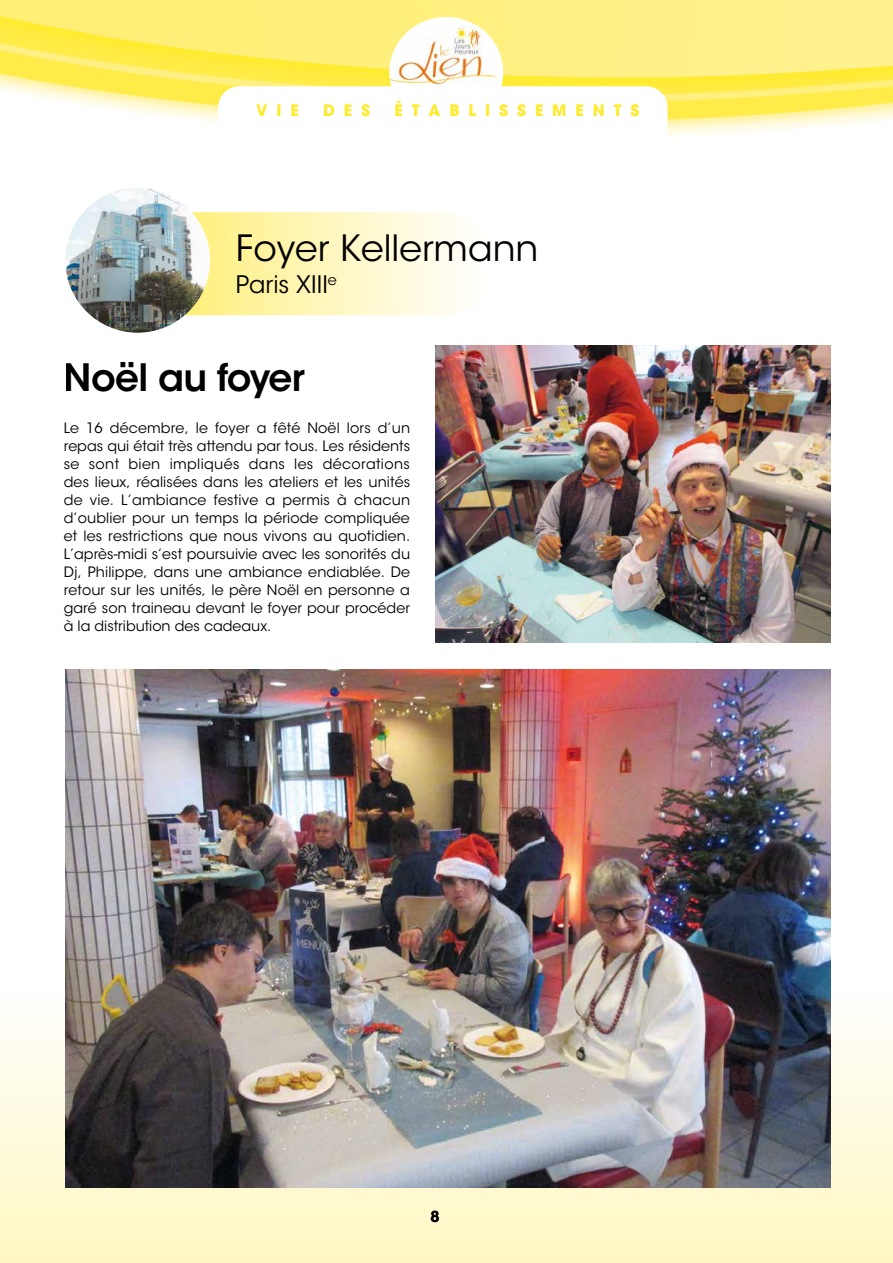
<style>
.page{position:relative;width:893px;height:1263px;background:#fff}
.page>*{position:absolute;margin:0;border:0;box-sizing:border-box;transform-origin:0 0}
.t1{font:600 37.5px "ITC Avant Garde Std";letter-spacing:-.02em;color:#000}
.t2{font:36px "ITC Avant Garde Std";color:#000}
.t3{font:24px "ITC Avant Garde Std";color:#000}
.t4{font:700 15.75px "ITC Avant Garde Std";letter-spacing:.565em;color:#ffeb2e}
.t5{font:600 15px "ITC Avant Garde Std";color:#000}
.t6{font:14.25px/18px "ITC Avant Garde Std";color:#000;text-align:justify}
</style>
<div class="page">
<div style="left:0;top:892px;width:892px;height:371px;background:linear-gradient(to bottom,#fff,#fff8c5)"></div>
<img style="left:65px;top:669px;width:766px;height:519px">
<svg style="left:186px;top:212px;width:276px;height:103px;background:#fef6be"></svg>
<img style="left:65px;top:188px;width:145px;height:145px;border-radius:72px">
<img style="left:0;top:0;width:893px;height:137px">
<div style="left:389px;top:17px;width:114px;height:111px;background:#fff;border-radius:50%"></div>
<img style="left:389px;top:25px;width:112px;height:61px">
<div style="left:218px;top:86px;width:450px;height:64px;background:#fff;border-radius:21px"></div>
<img style="left:435px;top:345px;width:396px;height:297px">
<p class="t4" style="left:256px;top:100px;width:44px">VIE</p>
<p class="t4" style="left:323px;top:100px;width:48px">DES</p>
<p class="t4" style="left:394px;top:100px;width:247px">ÉTABLISSEMENTS</p>
<h2 class="t2" style="left:236px;top:227px;width:304px">Foyer Kellermann</h2>
<h3 class="t3" style="left:236px;top:270px;width:102px">Paris XIII<sup>e</sup></h3>
<h1 class="t1" style="left:64px;top:354px;width:243px">Noël au foyer</h1>
<p class="t6" style="left:64px;top:419px;width:348px">Le 16 décembre, le foyer a fêté Noël lors d’un repas qui était très attendu par tous. Les résidents se sont bien impliqués dans les décorations des lieux, réalisées dans les ateliers et les unités de vie. L’ambiance festive a permis à chacun d’oublier pour un temps la période compliquée et les restrictions que nous vivons au quotidien.<br>L’après-midi s’est poursuivie avec les sonorités du Dj, Philippe, dans une ambiance endiablée. De retour sur les unités, le père Noël en personne a garé son traineau devant le foyer pour procéder à la distribution des cadeaux.</p>
<p class="t5" style="left:431px;top:1207px;width:11px">8</p>
</div>
